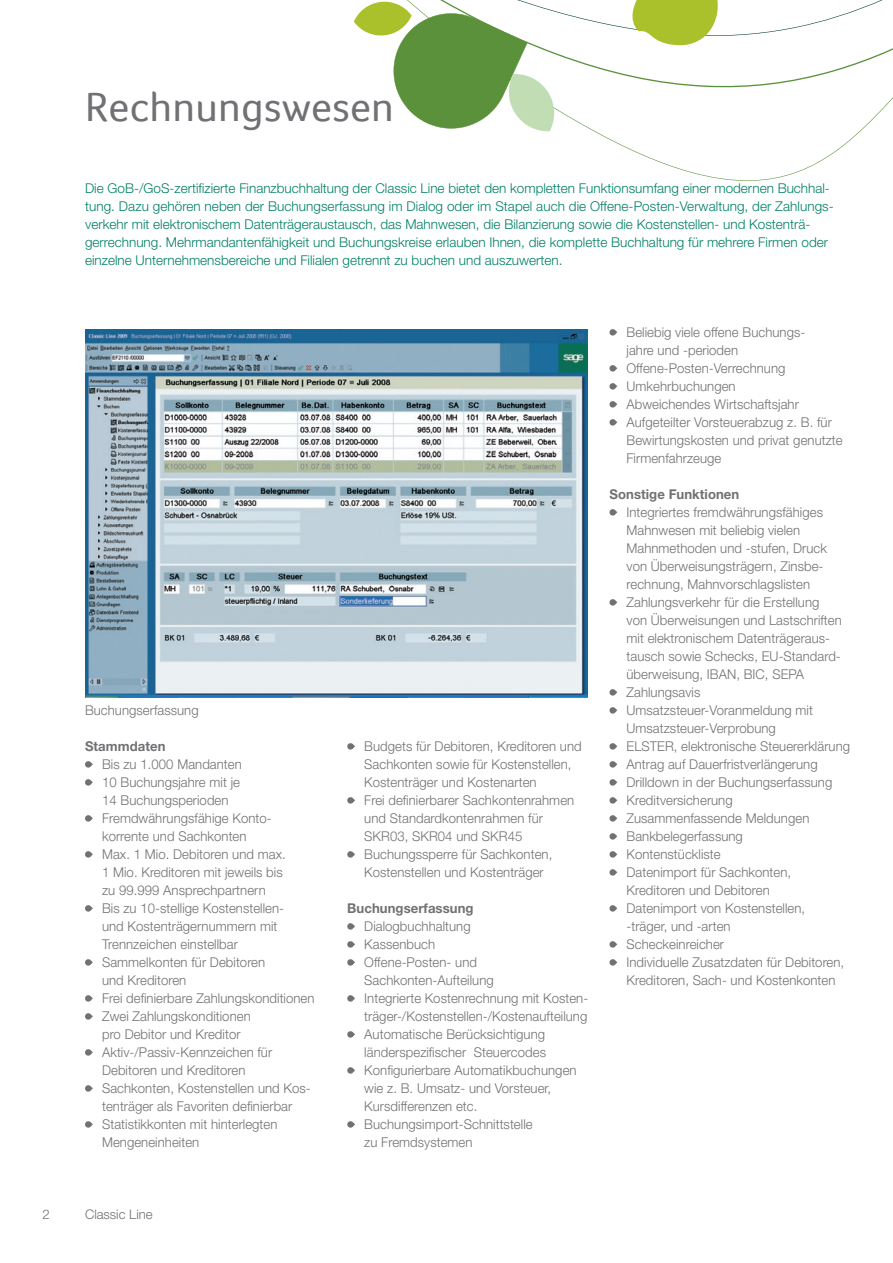
<style>
.page{position:relative;width:893px;height:1263px;background:#fff}
.page>*{position:absolute;margin:0;border:0;box-sizing:border-box;transform-origin:0 0}
.t1{font:42px "Foco";letter-spacing:.005em;color:#717074}
.t2{font:300 13.5px/18px "Helvetica Neue LT";letter-spacing:.005em;color:#717074}
.t3{font:300 13.5px/18px "Helvetica Neue LT";color:#008066}
.t4{font:700 13.5px "Helvetica Neue LT";letter-spacing:.005em;color:#717074}
.t5{font:300 13.2px "Helvetica Neue LT";color:#717074}
</style>
<div class="page">
<svg style="left:407px;top:0;width:459px;height:181px"></svg>
<svg style="left:627px;top:0;width:110px;height:60px"></svg>
<svg style="left:354px;top:1px;width:202px;height:135px"></svg>
<svg style="left:764px;top:0;width:129px;height:126px"></svg>
<img style="left:85px;top:329px;width:503px;height:368px">
<svg style="left:85px;top:761px;width:8px;height:7px"></svg>
<svg style="left:85px;top:779px;width:8px;height:7px"></svg>
<svg style="left:85px;top:815px;width:8px;height:7px"></svg>
<svg style="left:85px;top:851px;width:8px;height:7px"></svg>
<svg style="left:85px;top:905px;width:8px;height:7px"></svg>
<svg style="left:85px;top:959px;width:8px;height:7px"></svg>
<svg style="left:85px;top:995px;width:8px;height:7px"></svg>
<svg style="left:85px;top:1013px;width:8px;height:7px"></svg>
<svg style="left:85px;top:1049px;width:8px;height:7px"></svg>
<svg style="left:85px;top:1085px;width:8px;height:7px"></svg>
<svg style="left:85px;top:1121px;width:8px;height:7px"></svg>
<svg style="left:347px;top:743px;width:8px;height:7px"></svg>
<svg style="left:347px;top:797px;width:8px;height:7px"></svg>
<svg style="left:347px;top:851px;width:8px;height:7px"></svg>
<svg style="left:347px;top:923px;width:8px;height:7px"></svg>
<svg style="left:347px;top:941px;width:8px;height:7px"></svg>
<svg style="left:347px;top:959px;width:8px;height:7px"></svg>
<svg style="left:347px;top:995px;width:8px;height:7px"></svg>
<svg style="left:347px;top:1031px;width:8px;height:7px"></svg>
<svg style="left:347px;top:1067px;width:8px;height:7px"></svg>
<svg style="left:347px;top:1121px;width:8px;height:7px"></svg>
<svg style="left:609px;top:329px;width:8px;height:7px"></svg>
<svg style="left:609px;top:365px;width:8px;height:7px"></svg>
<svg style="left:609px;top:383px;width:8px;height:7px"></svg>
<svg style="left:609px;top:401px;width:8px;height:7px"></svg>
<svg style="left:609px;top:419px;width:8px;height:7px"></svg>
<svg style="left:609px;top:509px;width:8px;height:7px"></svg>
<svg style="left:609px;top:599px;width:8px;height:7px"></svg>
<svg style="left:609px;top:689px;width:8px;height:7px"></svg>
<svg style="left:609px;top:707px;width:8px;height:7px"></svg>
<svg style="left:609px;top:743px;width:8px;height:7px"></svg>
<svg style="left:609px;top:761px;width:8px;height:7px"></svg>
<svg style="left:609px;top:779px;width:8px;height:7px"></svg>
<svg style="left:609px;top:797px;width:8px;height:7px"></svg>
<svg style="left:609px;top:815px;width:8px;height:7px"></svg>
<svg style="left:609px;top:833px;width:8px;height:7px"></svg>
<svg style="left:609px;top:851px;width:8px;height:7px"></svg>
<svg style="left:609px;top:869px;width:8px;height:7px"></svg>
<svg style="left:609px;top:905px;width:8px;height:7px"></svg>
<svg style="left:609px;top:941px;width:8px;height:7px"></svg>
<svg style="left:609px;top:959px;width:8px;height:7px"></svg>
<h1 class="t1" style="left:85px;top:83px;width:311px">Rechnungswesen</h1>
<p class="t3" style="left:85px;top:179px;width:750px">Die GoB-/GoS-zertifizierte Finanzbuchhaltung der Classic Line bietet den kompletten Funktionsumfang einer modernen Buchhal&shy;tung. Dazu gehören neben der Buchungserfassung im Dialog oder im Stapel auch die Offene-Posten-Verwaltung, der Zahlungs&shy;verkehr mit elektronischem Datenträgeraustausch, das Mahnwesen, die Bilanzierung sowie die Kostenstellen- und Kostenträ&shy;gerrechnung. Mehrmandantenfähigkeit und Buchungskreise erlauben Ihnen, die komplette Buchhaltung für mehrere Firmen oder einzelne Unternehmensbereiche und Filialen getrennt zu buchen und auszuwerten.</p>
<p class="t2" style="left:85px;top:701px;width:115px">Buchungserfassung</p>
<p class="t4" style="left:85px;top:738px;width:82px">Stammdaten</p>
<p class="t2" style="left:102px;top:755px;width:214px">Bis zu 1.000 Mandanten<br>10 Buchungsjahre mit je<br>14 Buchungsperioden<br>Fremdwährungsfähige Konto&shy;korrente und Sachkonten<br>Max. 1 Mio. Debitoren und max.<br>1 Mio. Kreditoren mit jeweils bis<br>zu 99.999 Ansprechpartnern<br>Bis zu 10-stellige Kostenstellen-<br>und Kostenträgernummern mit<br>Trennzeichen einstellbar<br>Sammelkonten für Debitoren<br>und Kreditoren<br>Frei definierbare Zahlungskonditionen<br>Zwei Zahlungskonditionen<br>pro Debitor und Kreditor<br>Aktiv-/Passiv-Kennzeichen für<br>Debitoren und Kreditoren<br>Sachkonten, Kostenstellen und Kos&shy;tenträger als Favoriten definierbar<br>Statistikkonten mit hinterlegten<br>Mengeneinheiten</p>
<p class="t5" style="left:43px;top:1206px;width:9px">2</p>
<p class="t5" style="left:85px;top:1206px;width:69px">Classic Line</p>
<p class="t2" style="left:364px;top:737px;width:219px">Budgets für Debitoren, Kreditoren und Sachkonten sowie für Kostenstellen, Kostenträger und Kostenarten<br>Frei definierbarer Sachkontenrahmen und Standardkontenrahmen für SKR03, SKR04 und SKR45<br>Buchungssperre für Sachkonten, Kostenstellen und Kostenträger</p>
<p class="t4" style="left:347px;top:900px;width:128px">Buchungserfassung</p>
<p class="t2" style="left:364px;top:917px;width:225px">Dialogbuchhaltung<br>Kassenbuch<br>Offene-Posten- und<br>Sachkonten-Aufteilung<br>Integrierte Kostenrechnung mit Kosten&shy;träger-/Kostenstellen-/Kostenaufteilung<br>Automatische Berücksichtigung länderspezifischer Steuercodes<br>Konfigurierbare Automatikbuchungen wie z. B. Umsatz- und Vorsteuer,<br>Kursdifferenzen etc.<br>Buchungsimport-Schnittstelle<br>zu Fremdsystemen</p>
<p class="t2" style="left:626px;top:323px;width:218px">Beliebig viele offene Buchungs-<br>jahre und -perioden<br>Offene-Posten-Verrechnung<br>Umkehrbuchungen<br>Abweichendes Wirtschaftsjahr<br>Aufgeteilter Vorsteuerabzug z. B. für<br>Bewirtungskosten und privat genutzte<br>Firmenfahrzeuge</p>
<p class="t4" style="left:609px;top:486px;width:131px">Sonstige Funktionen</p>
<p class="t2" style="left:626px;top:503px;width:225px">Integriertes fremdwährungsfähiges<br>Mahnwesen mit beliebig vielen<br>Mahnmethoden und -stufen, Druck von Überweisungsträgern, Zinsbe&shy;rechnung, Mahnvorschlagslisten<br>Zahlungsverkehr für die Erstellung<br>von Überweisungen und Lastschriften mit elektronischem Datenträgeraus&shy;tausch sowie Schecks, EU-Standard&shy;überweisung, IBAN, BIC, SEPA<br>Zahlungsavis<br>Umsatzsteuer-Voranmeldung mit<br>Umsatzsteuer-Verprobung<br>ELSTER, elektronische Steuererklärung<br>Antrag auf Dauerfristverlängerung<br>Drilldown in der Buchungserfassung<br>Kreditversicherung<br>Zusammenfassende Meldungen<br>Bankbelegerfassung<br>Kontenstückliste<br>Datenimport für Sachkonten,<br>Kreditoren und Debitoren<br>Datenimport von Kostenstellen,<br>-träger, und -arten<br>Scheckeinreicher<br>Individuelle Zusatzdaten für Debitoren,<br>Kreditoren, Sach- und Kostenkonten</p>
</div>
